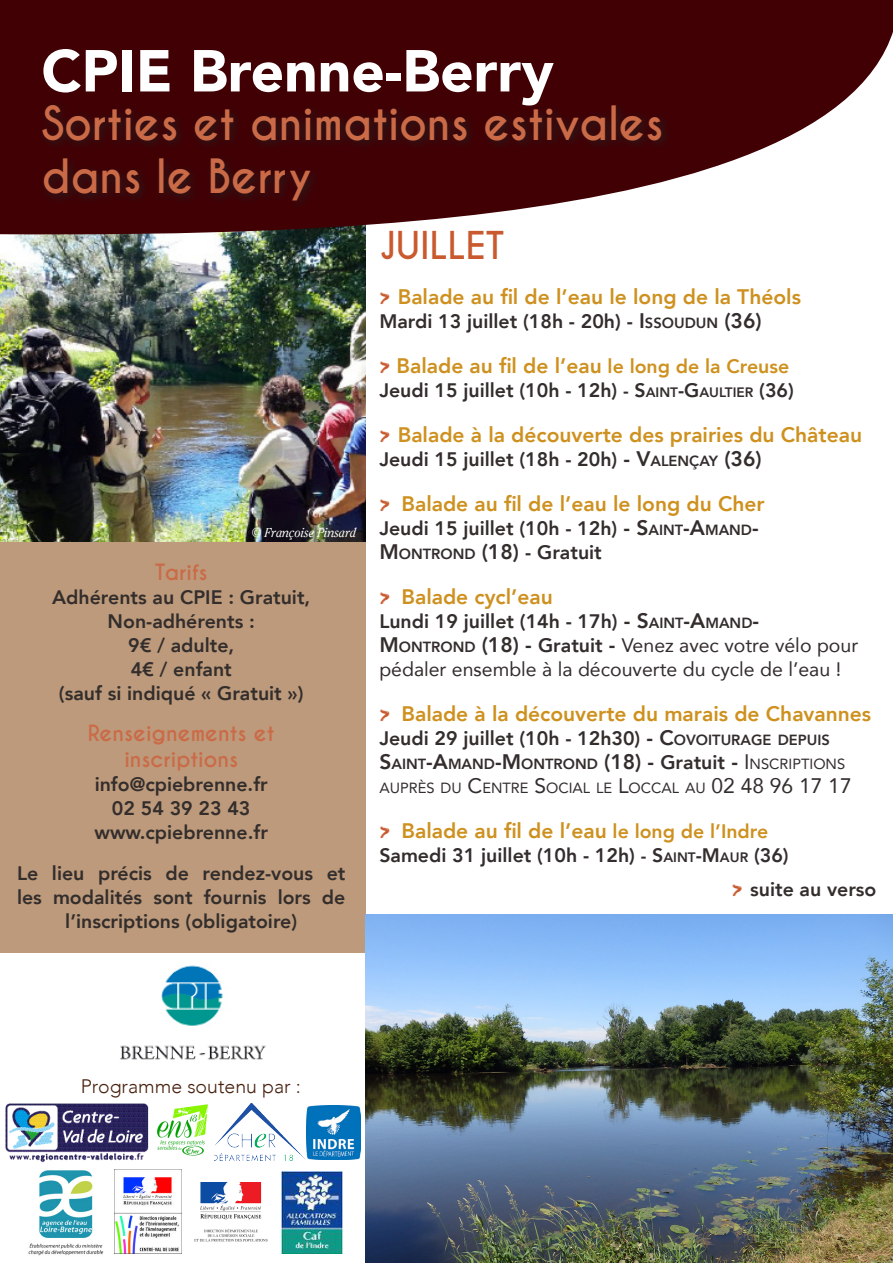
<style>
.page{position:relative;width:893px;height:1263px;background:#fff}
.page>*{position:absolute;margin:0;border:0;box-sizing:border-box;transform-origin:0 0}
.t1{font:900 58.5px "Avenir";color:#fff}
.t2{font:700 44.25px/53.1px "Caviar Dreams";color:#cb6a47;scale:.96 1}
.t3{font:700 36px "Caviar Dreams";color:#c95a2f}
.t4{font:800 21px "Avenir";color:#ce911f}
.t5{font:700 21px "Caviar Dreams";color:#cb6a47}
.t6{font:800 19.5px/24px "Avenir";color:#332d2c;text-align:center}
.t7{font:19.5px/24px "Avenir";color:#332d2c}
.t8{font:300 19.5px "Avenir";color:#49220f}
.t9{font:14.7px/24px "Avenir";color:#332d2c}
.t10{font:italic 12.75px "Clearface";color:#fff;scale:.96 1}
.s1{font-family:"Chalkduster";font-weight:400;font-size:22.5px;color:#c95a2f}
.s2{font-size:21px}
.s3{font-size:14.7px}
.s4{font-size:19.5px}
.s5{font-size:18px}
.s6{font-style:inherit}
.s7{font-size:13.65px}
.s8{font-weight:800;font-size:21px}
.s9{font-weight:800;font-size:14.7px}
.s10{font-weight:800}
.s11{font-weight:800;font-size:19.5px}
</style>
<div class="page">
<div style="left:0;top:514px;width:366px;height:439px;background:#bc9a7b"></div>
<img style="left:0;top:257px;width:366px;height:284px">
<div style="left:0;top:0;width:893px;height:32px;background:#410004"></div>
<svg style="left:0;top:32px;width:893px;height:225px;fill:#410004"></svg>
<div style="left:37px;top:99px;width:636px;height:113px;background:#231f20;opacity:.95"></div>
<img style="left:5px;top:1103px;width:144px;height:60px">
<img style="left:115px;top:1169px;width:66px;height:84px">
<img style="left:120px;top:965px;width:146px;height:95px">
<img style="left:28px;top:1170px;width:76px;height:86px">
<img style="left:157px;top:1103px;width:149px;height:58px">
<img style="left:282px;top:1171px;width:61px;height:82px">
<img style="left:366px;top:914px;width:527px;height:349px">
<img style="left:194px;top:1182px;width:74px;height:60px">
<img style="left:306px;top:1105px;width:54px;height:55px">
<p class="t1" style="left:41px;top:21px;width:514px">CPIE Brenne-Berry</p>
<p class="t2" style="left:41px;top:98px;width:649px">Sorties et animations estivales dans le Berry</p>
<p class="t10" style="left:252px;top:525px;width:110px">© Françoise Pinsard</p>
<p class="t5" style="left:155px;top:560px;width:54px">Tarifs</p>
<p class="t6" style="left:52px;top:585px;width:260px">Adhérents au CPIE : Gratuit,</p>
<p class="t6" style="left:108px;top:609px;width:149px">Non-adhérents :</p>
<p class="t6" style="left:128px;top:633px;width:108px">9€ / adulte,</p>
<p class="t6" style="left:131px;top:657px;width:103px">4€ / enfant</p>
<p class="t6" style="left:59px;top:681px;width:246px">(sauf si indiqué « Gratuit »)</p>
<p class="t5" style="left:88px;top:721px;width:188px">Renseignements et</p>
<p class="t5" style="left:124px;top:746px;width:115px">inscriptions</p>
<p class="t6" style="left:95px;top:772px;width:175px">info@cpiebrenne.fr</p>
<p class="t6" style="left:112px;top:796px;width:140px">02 54 39 23 43</p>
<p class="t6" style="left:95px;top:820px;width:175px">www.cpiebrenne.fr</p>
<p class="t6" style="left:17px;top:861px;width:330px">Le lieu précis de rendez-vous et les modalités sont fournis lors de l’inscriptions (obligatoire)</p>
<p class="t3" style="left:379px;top:224px;width:126px">JUILLET</p>
<p class="t4" style="left:379px;top:281px;width:423px"><span class="s1">&gt;</span> Balade au fil de l’eau le long de la Théols</p>
<p class="t6" style="left:379px;top:310px;width:384px">Mardi 13 juillet (18h - 20h) - <span class="s2">I</span><span class="s3">SSOUDUN</span> <span class="s2">(36)</span></p>
<p class="t4" style="left:379px;top:350px;width:411px"><span class="s1">&gt;</span> Balade au fil de l’eau <span class="s4">le long de la Creuse</span></p>
<p class="t6" style="left:379px;top:379px;width:416px">Jeudi 15 juillet (10h - 12h) <span class="s5">-</span> <span class="s6">S</span><span class="s7">AINT</span><span class="s6">-G</span><span class="s7">AULTIER</span> <span class="s6">(36)</span></p>
<p class="t4" style="left:379px;top:419px;width:484px"><span class="s1">&gt;</span> Balade à la découverte des prairies du Château</p>
<p class="t6" style="left:379px;top:448px;width:384px">Jeudi 15 juillet (18h - 20h) <span class="s2">-</span> <span class="s2">V</span><span class="s3">ALENÇAY</span> <span class="s2">(36)</span></p>
<p class="t4" style="left:379px;top:488px;width:387px"><span class="s1">&gt;</span> Balade au fil de l’eau le long du Cher</p>
<p class="t6" style="left:379px;top:517px;width:381px">Jeudi 15 juillet (10h - 12h) <span class="s2">-</span> <span class="s2">S</span><span class="s3">AINT</span><span class="s2">-A</span><span class="s3">MAND</span><span class="s2">-</span></p>
<p class="t6" style="left:379px;top:541px;width:224px"><span class="s2">M</span> <span class="s3">ONTROND</span> <span class="s2">(18)</span> - Gratuit</p>
<p class="t4" style="left:379px;top:581px;width:175px"><span class="s1">&gt;</span> Balade cycl’eau</p>
<p class="t6" style="left:379px;top:610px;width:381px">Lundi 19 juillet (14h - 17h) <span class="s2">-</span> <span class="s2">S</span><span class="s3">AINT</span><span class="s2">-A</span><span class="s3">MAND</span><span class="s2">-</span></p>
<p class="t7" style="left:379px;top:633px;width:480px"><span class="s8">M</span> <span class="s9">ONTROND</span> <span class="s8">(18) -</span> <span class="s10">Gratuit</span> <span class="s8">-</span> Venez avec votre vélo pour pédaler ensemble à la découverte du cycle de l’eau !</p>
<p class="t4" style="left:379px;top:698px;width:493px"><span class="s1">&gt;</span> Balade à la découverte du marais de Chavannes</p>
<p class="t6" style="left:379px;top:727px;width:452px">Jeudi 29 juillet (10h - 12h30) <span class="s2">-</span> <span class="s2">C</span><span class="s3">OVOITURAGE DEPUIS</span></p>
<p class="t9" style="left:379px;top:752px;width:474px"><span class="s8">S</span><span class="s10">AINT</span><span class="s8">-A</span><span class="s10">MAND</span><span class="s8">-M</span> <span class="s10">ONTROND</span> <span class="s8">(18) -</span> <span class="s11">Gratuit</span> <span class="s8">-</span> <span class="s2">I</span>NSCRI PTI ONS<br>AUPRÈS DU <span class="s2">C</span>ENTRE <span class="s2">S</span>OCIAL LE <span class="s2">L</span>OCCAL AU <span class="s2">02 48 96 17 17</span></p>
<p class="t4" style="left:379px;top:815px;width:390px"><span class="s1">&gt;</span> Balade au fil de l’eau <span class="s4">le long de l’Indre</span></p>
<p class="t6" style="left:379px;top:844px;width:411px">Samedi 31 juillet (10h - 12h) <span class="s5">-</span> <span class="s6">S</span><span class="s7">AINT</span><span class="s6">-M</span><span class="s7">AUR</span> <span class="s6">(36)</span></p>
<p class="t6" style="left:732px;top:877px;width:146px"><span class="s1">&gt;</span> suite au verso</p>
<p class="t8" style="left:81px;top:1074px;width:222px">Programme soutenu par :</p>
</div>
